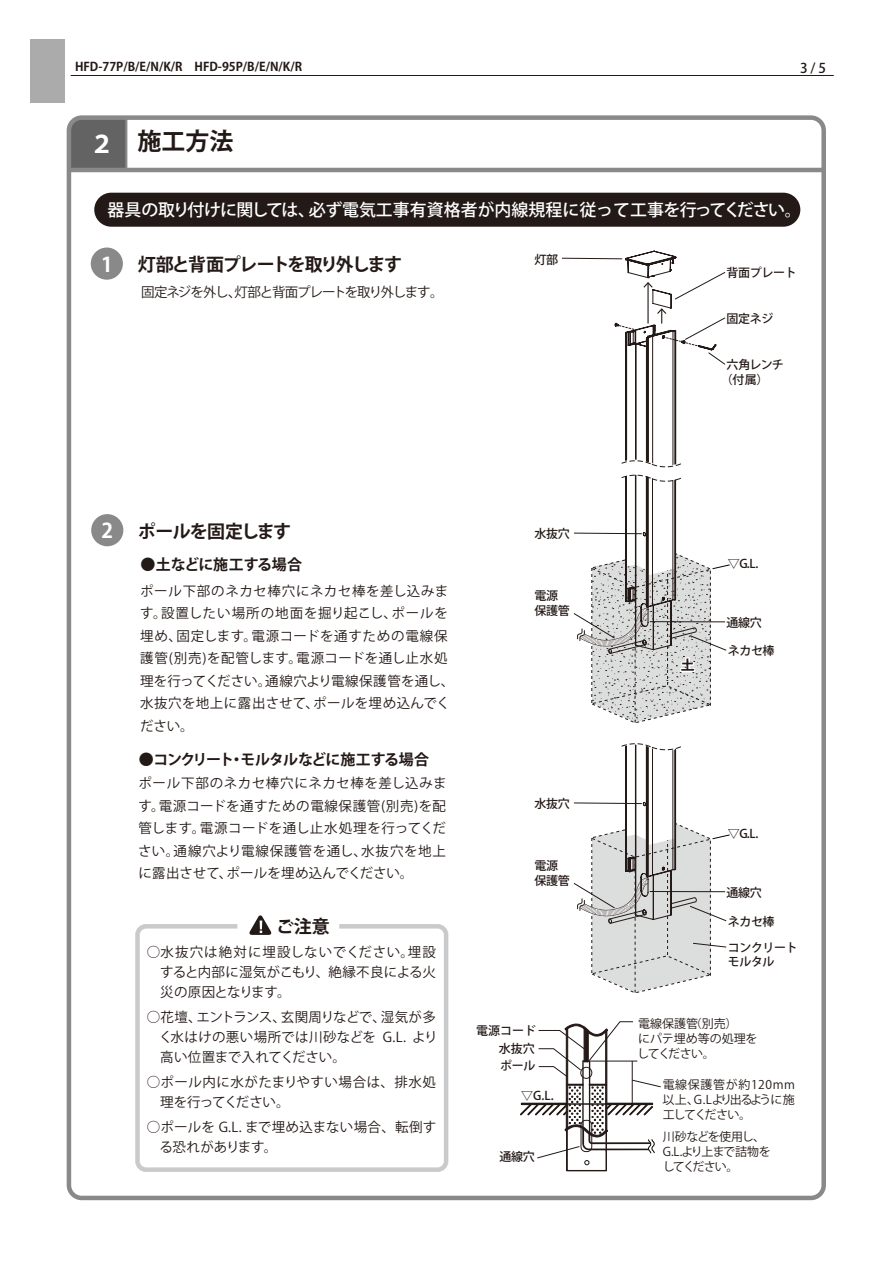
<style>
.page{position:relative;width:893px;height:1263px;background:#fff}
.page>*{position:absolute;margin:0;border:0;box-sizing:border-box;transform-origin:0 0}
.t1{font:700 24px "Koz Go Pro";color:#231916}
.t2{font:700 20.25px "Koz Go Pro";color:#fff}
.t3{font:700 18px "Koz Go Pro";letter-spacing:-.1em;color:#231916}
.t4{font:700 18px "Koz Go Pro";letter-spacing:-.045em;color:#231916}
.t5{font:700 18px "Koz Go Pro";letter-spacing:-.08em;color:#231916}
.t6{font:500 16.95px "Koz Go Pro";color:#fff}
.t7{font:700 15px "Koz Go Pro";letter-spacing:-.075em;color:#231916}
.t8{font:700 15px "Koz Go Pro";letter-spacing:-.005em;color:#231916}
.t9{font:13.5px/22.5px "Koz Go Pro";letter-spacing:.025em;color:#231916}
.t10{font:13.5px "Koz Go Pro";letter-spacing:-.09em;color:#231916}
.t11{font:500 13.5px "Koz Go Pro";color:#231916}
.t12{font:700 13.5px "Koz Go Pro";color:#231916}
.t13{font:500 12px/14.4px "Koz Go Pro";letter-spacing:-.03em;color:#231916}
.t14{font:700 12px "Koz Go Pro";color:#231916}
.t15{font:12px/15px "Koz Go Pro";letter-spacing:-.02em;color:#231916;text-align:justify}
.t16{font:12px/15px "Koz Go Pro";letter-spacing:-.08em;color:#231916}
.t17{font:12px/15px "Koz Go Pro";color:#231916}
.s1{color:#fff}
</style>
<div class="page">
<div style="left:30px;top:39px;width:34px;height:64px;background:#ababac"></div>
<hr style="left:71px;top:75px;width:763px;height:1px;background:#231916">
<svg style="left:72px;top:120px;width:56px;height:48px;background:#676666"></svg>
<div style="left:67px;top:115px;width:759px;height:1085px;border:4px solid #898989;border-radius:13px"></div>
<hr style="left:69px;top:168px;width:755px;height:4px;background:#898989">
<div style="left:94px;top:193px;width:706px;height:34px;background:#231916;border-radius:17px"></div>
<div style="left:91px;top:247px;width:32px;height:33px;background:#898989;border-radius:50%"></div>
<div style="left:91px;top:514px;width:32px;height:32px;background:#898989;border-radius:50%"></div>
<div style="left:135px;top:924px;width:313px;height:248px;border:4px solid #c8cacb;border-radius:9px"></div>
<svg style="left:520px;top:1021px;width:141px;height:150px"></svg>
<svg style="left:249px;top:915px;width:23px;height:20px"></svg>
<div style="left:580px;top:1067px;width:12px;height:12px;border:1px solid #231916;border-radius:50%"></div>
<svg style="left:573px;top:743px;width:157px;height:250px"></svg>
<svg style="left:573px;top:475px;width:157px;height:248px"></svg>
<svg style="left:562px;top:251px;width:163px;height:216px"></svg>
<div style="left:581px;top:1120px;width:11px;height:32px;border:1px solid #231916;border-radius:5px"></div>
<p class="t14" style="left:75px;top:59px;width:229px">HFD-77P/B/E/N/K/R　HFD-95P/B/E/N/K/R</p>
<p class="t11" style="left:800px;top:59px;width:28px">3 / 5</p>
<h1 class="t1" style="left:90px;top:126px;width:145px"><span class="s1">２</span> 施工方法</h1>
<p class="t6" style="left:107px;top:199px;width:696px">器具の取り付けに関しては、必ず電気工事有資格者が内線規程に従って工事を行ってください。</p>
<h2 class="t2" style="left:101px;top:252px;width:13px">1</h2>
<h3 class="t3" style="left:138px;top:253px;width:266px">灯部と背面プレートを取り外します</h3>
<p class="t10" style="left:141px;top:283px;width:304px">固定ネジを外し、灯部と背面プレートを取り外します。</p>
<p class="t13" style="left:535px;top:253px;width:25px">灯部</p>
<h2 class="t2" style="left:102px;top:518px;width:13px">2</h2>
<h3 class="t4" style="left:138px;top:520px;width:155px">ポールを固定します</h3>
<p class="t8" style="left:140px;top:555px;width:163px">●土などに施工する場合</p>
<p class="t9" style="left:140px;top:580px;width:316px">ポール下部のネカセ棒穴にネカセ棒を差し込みます。設置したい場所の地面を掘り起こし、ポールを埋め、固定します。電源コードを通すための電線保護管(別売)を配管します。電源コードを通し止水処理を行ってください。通線穴より電線保護管を通し、水抜穴を地上に露出させて、ポールを埋め込んでください。</p>
<p class="t7" style="left:139px;top:750px;width:292px">●コンクリート・モルタルなどに施工する場合</p>
<p class="t9" style="left:138px;top:772px;width:310px;text-align:justify">ポール下部のネカセ棒穴にネカセ棒を差し込みます。電源コードを通すための電線保護管(別売)を配管します。電源コードを通し止水処理を行ってください。通線穴より電線保護管を通し、水抜穴を地上に露出させて、ポールを埋め込んでください。</p>
<h3 class="t5" style="left:276px;top:914px;width:55px">ご注意</h3>
<p class="t9" style="left:160px;top:942px;width:277px;line-height:20.2px;text-align:justify;text-indent:-14px">○水抜穴は絶対に埋設しないでください。埋設すると内部に湿気がこもり、絶縁不良による火災の原因となります。</p>
<p class="t9" style="left:159px;top:1007px;width:280px;line-height:20.2px;text-align:justify;text-indent:-12px">○花壇、エントランス、玄関周りなどで、湿気が多く水はけの悪い場所では川砂などを G.L. より高い位置まで入れてください。</p>
<p class="t9" style="left:160px;top:1072px;width:277px;line-height:20.2px;text-indent:-14px">○ポール内に水がたまりやすい場合は、排水処理を行ってください。</p>
<p class="t9" style="left:159px;top:1117px;width:278px;line-height:20.2px;text-indent:-13px">○ポールを G.L. まで埋め込まない場合、転倒する恐れがあります。</p>
<p class="t13" style="left:535px;top:527px;width:37px">水抜穴</p>
<p class="t13" style="left:535px;top:589px;width:37px">電源保護管</p>
<p class="t13" style="left:535px;top:797px;width:37px">水抜穴</p>
<p class="t13" style="left:535px;top:859px;width:37px">電源保護管</p>
<p class="t13" style="left:476px;top:1024px;width:61px">電源コード</p>
<p class="t13" style="left:500px;top:1059px;width:37px">ポール</p>
<p class="t13" style="left:521px;top:1089px;width:34px">▽G.L.</p>
<p class="t13" style="left:499px;top:1042px;width:37px">水抜穴</p>
<p class="t13" style="left:499px;top:1150px;width:37px">通線穴</p>
<p class="t13" style="left:727px;top:266px;width:72px">背面プレート</p>
<p class="t13" style="left:727px;top:312px;width:48px">固定ネジ</p>
<p class="t13" style="left:721px;top:358px;width:65px;text-indent:6px">六角レンチ（付属）</p>
<p class="t13" style="left:728px;top:557px;width:32px">▽G.L.</p>
<p class="t13" style="left:727px;top:616px;width:37px">通線穴</p>
<p class="t12" style="left:681px;top:656px;width:15px">土</p>
<p class="t13" style="left:728px;top:644px;width:48px">ネカセ棒</p>
<p class="t13" style="left:728px;top:827px;width:32px">▽G.L.</p>
<p class="t13" style="left:727px;top:886px;width:37px">通線穴</p>
<p class="t13" style="left:728px;top:915px;width:48px">ネカセ棒</p>
<p class="t13" style="left:728px;top:941px;width:72px">コンクリートモルタル</p>
<p class="t17" style="left:637px;top:1016px;width:122px">電線保護管（別売）<br>にパテ埋め等の処理をしてください。</p>
<p class="t15" style="left:663px;top:1078px;width:134px">電線保護管が約120mm以上、G.Lより出るように施工してください。</p>
<p class="t16" style="left:663px;top:1129px;width:110px">川砂などを使用し、<br>G.L.より上まで詰物をしてください。</p>
</div>
